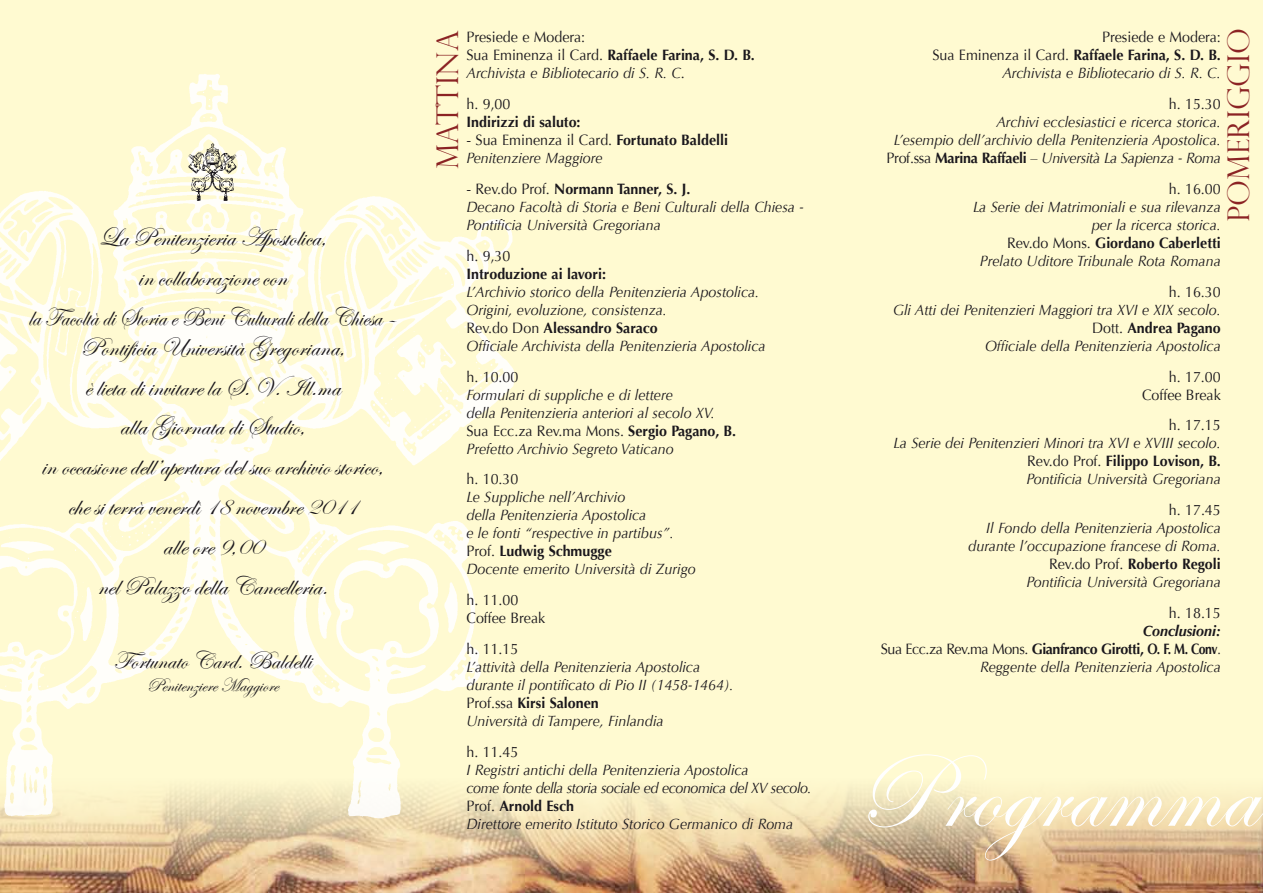
<style>
.page{position:relative;width:1263px;height:893px;background:#fffad1}
.page>*{position:absolute;margin:0;border:0;box-sizing:border-box;transform-origin:0 0}
.t1{font:107.7px "Edwardian Script ITC";color:#fff}
.t2{font:300 30px "Perpetua Titling";color:#8b2324}
.t3{font:26.7px/39.9px "Edwardian Script ITC";color:#1a171c;text-align:center}
.t4{font:25.5px "Edwardian Script ITC";color:#1a171c}
.t5{font:19.5px "Edwardian Script ITC";color:#1a171c}
.t6{font:italic 15px/18px "Optima";color:#1a171c;scale:.95 1}
.t7{font:15px/18px "Optima";color:#1a171c;text-align:right;scale:.95 1}
.t8{font:700 15px "Optima";color:#1a171c;scale:.95 1}
.s1{font-weight:700}
.s2{font-style:italic}
.s3{font-style:normal}
.s4{font-weight:700;font-style:normal}
</style>
<div class="page">
<img style="left:0;top:787px;width:1263px;height:106px">
<img style="left:0;top:74px;width:534px;height:759px">
<img style="left:188px;top:142px;width:50px;height:59px">
<h3 class="t3" style="left:28px;top:218px;width:370px">La Penitenzieria Apostolica,<br>in collaborazione con<br>la Facoltà di Storia e Beni Culturali della Chiesa –</h3>
<h3 class="t3" style="left:41px;top:328px;width:344px">Pontificia Università Gregoriana,<br>è lieta di invitare la S. V. Ill.ma<br>alla Giornata di Studio,<br>in occasione dell’apertura del suo archivio storico, che si terrà venerdì 18 novembre 2011<br>alle ore 9,00<br>nel Palazzo della Cancelleria.</h3>
<h3 class="t4" style="left:114px;top:646px;width:199px">Fortunato Card. Baldelli</h3>
<h3 class="t5" style="left:147px;top:674px;width:133px">Penitenziere Maggiore</h3>
<h2 class="t2" style="left:429px;top:169px;width:140px;rotate:-90deg">Mattina</h2>
<h2 class="t2" style="left:1220px;top:222px;width:195px;rotate:-90deg">POMERIGGIO</h2>
<p class="t7" style="left:466px;top:29px;width:305px;text-align:left">Presiede e Modera:<br>Sua Eminenza il Card. <span class="s1">Raffaele Farina, S. D. B.<br></span><span class="s2">Archivista e Bibliotecario di S. R. C</span>.</p>
<p class="t7" style="left:466px;top:95px;width:48px">h. 9,00</p>
<p class="t8" style="left:466px;top:113px;width:122px">Indirizzi di saluto:</p>
<p class="t6" style="left:466px;top:131px;width:277px"><span class="s3">- Sua Eminenza il Card.</span> <span class="s4">Fortunato Baldelli<br></span>Penitenziere Maggiore</p>
<p class="t6" style="left:466px;top:180px;width:356px"><span class="s3">- Rev.do Prof.</span> <span class="s4">Normann Tanner, S. J.<br></span>Decano Facoltà di Storia e Beni Culturali della Chiesa -<br>Pontificia Università Gregoriana</p>
<p class="t7" style="left:466px;top:247px;width:48px">h. 9,30</p>
<p class="t8" style="left:466px;top:265px;width:148px">Introduzione ai lavori:</p>
<p class="t6" style="left:466px;top:283px;width:316px">L’Archivio storico della Penitenzieria Apostolica.<br>Origini, evoluzione, consistenza.<br><span class="s3">Rev.do Don</span> <span class="s4">Alessandro Saraco<br></span>Officiale Archivista della Penitenzieria Apostolica</p>
<p class="t7" style="left:466px;top:368px;width:56px">h. 10.00</p>
<p class="t6" style="left:466px;top:386px;width:285px">Formulari di suppliche e di lettere<br>della Penitenzieria anteriori al secolo XV.<br><span class="s3">Sua Ecc.za Rev.ma Mons.</span> <span class="s4">Sergio Pagano, B.<br></span>Prefetto Archivio Segreto Vaticano</p>
<p class="t7" style="left:466px;top:470px;width:56px">h. 10.30</p>
<p class="t6" style="left:466px;top:488px;width:243px">Le Suppliche nell’Archivio<br>della Penitenzieria Apostolica<br>e le fonti “respective in partibus”.<br><span class="s3">Prof.</span> <span class="s4">Ludwig Schmugge<br></span>Docente emerito Università di Zurigo</p>
<p class="t7" style="left:466px;top:591px;width:84px;text-align:left">h. 11.00<br>Coffee Break</p>
<p class="t7" style="left:466px;top:640px;width:56px">h. 11.15</p>
<p class="t6" style="left:466px;top:658px;width:283px">L’attività della Penitenzieria Apostolica durante il pontificato di Pio II (1458-1464).<br><span class="s3">Prof.ssa</span> <span class="s4">Kirsi Salonen<br></span>Università di Tampere, Finlandia</p>
<p class="t7" style="left:466px;top:743px;width:56px">h. 11.45</p>
<p class="t6" style="left:466px;top:761px;width:365px">I Registri antichi della Penitenzieria Apostolica<br>come fonte della storia sociale ed economica del XV secolo.<br><span class="s3">Prof.</span> <span class="s4">Arnold Esch<br></span>Direttore emerito Istituto Storico Germanico di Roma</p>
<h1 class="t1" style="left:856px;top:733px;width:403px">Programma</h1>
<p class="t7" style="left:932px;top:29px;width:305px">Presiede e Modera:<br>Sua Eminenza il Card. <span class="s1">Raffaele Farina, S. D. B.<br></span><span class="s2">Archivista e Bibliotecario di S. R. C.</span></p>
<p class="t7" style="left:1169px;top:95px;width:56px">h. 15.30</p>
<p class="t6" style="left:886px;top:113px;width:353px;text-align:right">Archivi ecclesiastici e ricerca storica.<br>L’esempio dell’archivio della Penitenzieria Apostolica.<br><span class="s3">Prof.ssa</span> <span class="s4">Marina Raffaeli</span> <span class="s3">–</span> Università La Sapienza - Roma</p>
<p class="t7" style="left:1169px;top:180px;width:56px">h. 16.00</p>
<p class="t6" style="left:973px;top:198px;width:262px;text-align:right">La Serie dei Matrimoniali e sua rilevanza per la ricerca storica.<br><span class="s3">Rev.do Mons.</span> <span class="s4">Giordano Caberletti </span>Prelato Uditore Tribunale Rota Romana</p>
<p class="t7" style="left:1169px;top:283px;width:56px">h. 16.30</p>
<p class="t6" style="left:893px;top:301px;width:346px;text-align:right">Gli Atti dei Penitenzieri Maggiori tra XVI e XIX secolo.<br><span class="s3">Dott.</span> <span class="s4">Andrea Pagano<br></span>Officiale della Penitenzieria Apostolica</p>
<p class="t7" style="left:1142px;top:368px;width:84px">h. 17.00<br>Coffee Break</p>
<p class="t7" style="left:1169px;top:416px;width:56px">h. 17.15</p>
<p class="t6" style="left:1026px;top:434px;width:206px;text-align:justify;text-indent:-133px">La Serie dei Penitenzieri Minori tra XVI e XVIII secolo.<br><span class="s3">Rev.do Prof.</span> <span class="s4">Filippo Lovison, B.<br></span>Pontificia Università Gregoriana</p>
<p class="t7" style="left:1169px;top:501px;width:56px">h. 17.45</p>
<p class="t6" style="left:968px;top:519px;width:267px;text-align:right">Il Fondo della Penitenzieria Apostolica durante l’occupazione francese di Roma.<br><span class="s3">Rev.do Prof.</span> <span class="s4">Roberto Regoli<br></span>Pontificia Università Gregoriana</p>
<p class="t7" style="left:1169px;top:604px;width:56px">h. 18.15</p>
<p class="t6" style="left:881px;top:622px;width:359px;text-align:right"><span class="s1">Conclusioni:<br></span><span class="s3">Sua Ecc.za Rev.ma Mons.</span> <span class="s4">Gianfranco Girotti, O. F. M. Conv</span><span class="s3">.<br></span>Reggente della Penitenzieria Apostolica</p>
</div>
